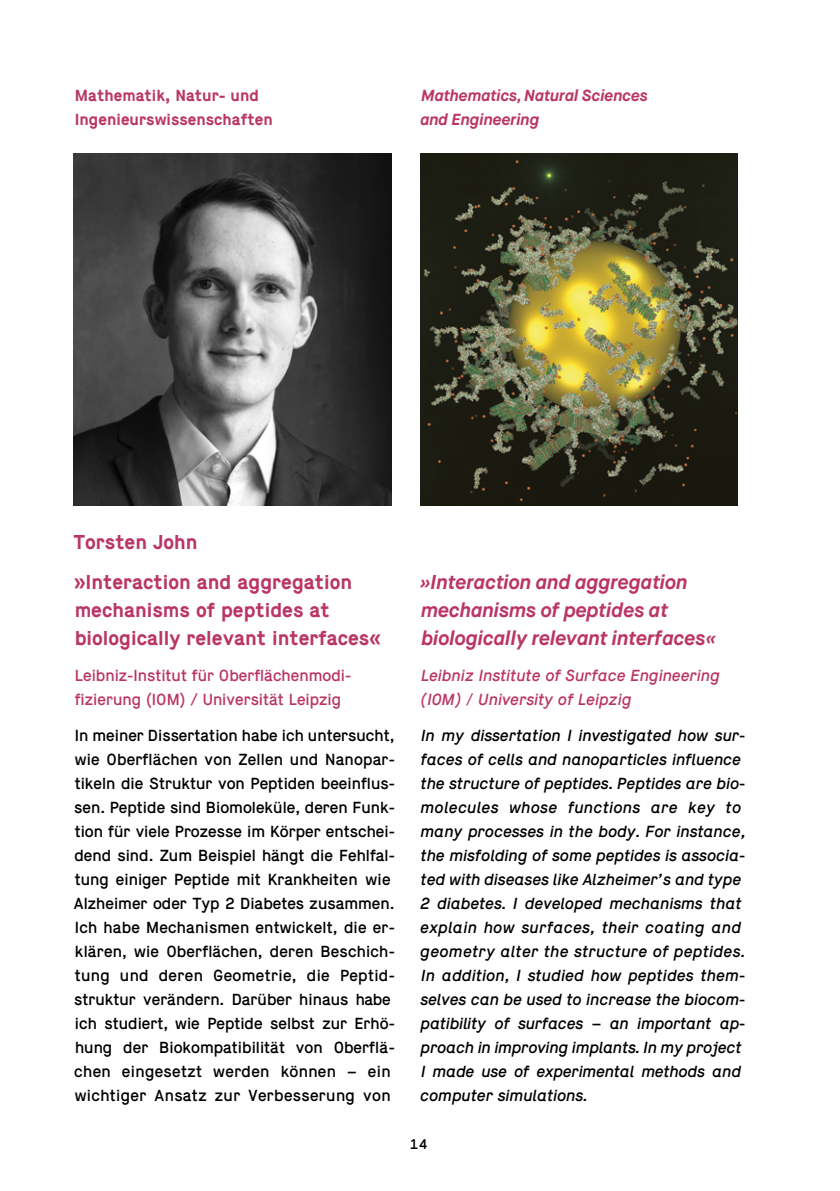
<style>
.page{position:relative;width:840px;height:1191px;background:#fff}
.page>*{position:absolute;margin:0;border:0;box-sizing:border-box;transform-origin:0 0}
.t1{font:700 20px/40px "Maison";color:#ba3565}
.t2{font:italic 700 20px/28px "Maison Neue";color:#ba3565}
.t3{font:16px/24px "Maison";color:#000}
.t4{font:italic 16px/24px "Maison";color:#000}
.t5{font:16px/24px "Maison";color:#ba3565}
.t6{font:italic 16px/24px "Maison";color:#ba3565}
.t7{font:700 16px/24px "Maison";color:#ba3565}
.t8{font:italic 700 16px/24px "Maison Neue";color:#ba3565}
.t9{font:14px "Maison Mono";color:#000}
</style>
<div class="page">
<img style="left:74px;top:153px;width:317px;height:352px">
<img style="left:420px;top:153px;width:317px;height:352px">
<p class="t7" style="left:75px;top:84px;width:199px">Mathematik, Natur- und<br>Ingenieurswissenschaften</p>
<p class="t8" style="left:420px;top:84px;width:229px">Mathematics, Natural Sciences and Engineering</p>
<p class="t1" style="left:73px;top:522px;width:280px">Torsten John<br>»Interaction and aggregation</p>
<p class="t1" style="left:75px;top:596px;width:308px;line-height:28px">mechanisms of peptides at biologically relevant interfaces«</p>
<p class="t5" style="left:75px;top:664px;width:276px">Leibniz-Institut für Oberflächenmodi&shy;fizierung (IOM) / Universität Leipzig</p>
<p class="t3" style="left:74px;top:724px;width:322px">In meiner Dissertation habe ich untersucht, wie Oberflächen von Zellen und Nanopar&shy;tikeln die Struktur von Peptiden beeinflus&shy;sen. Peptide sind Biomoleküle, deren Funk&shy;tion für viele Prozesse im Körper entschei&shy;dend sind. Zum Beispiel hängt die Fehlfal&shy;tung einiger Peptide mit Krankheiten wie Alzheimer oder Typ 2 Diabetes zusammen.<br>Ich habe Mechanismen entwickelt, die er&shy;klären, wie Oberflächen, deren Beschich&shy;tung und deren Geometrie, die Peptid&shy;struktur verändern. Darüber hinaus habe ich studiert, wie Peptide selbst zur Erhö&shy;hung der Biokompatibilität von Oberflä&shy;chen eingesetzt werden können – ein wichtiger Ansatz zur Verbesserung von</p>
<p class="t2" style="left:419px;top:568px;width:299px">»Interaction and aggregation mechanisms of peptides at biologically relevant interfaces«</p>
<p class="t6" style="left:420px;top:664px;width:300px">Leibniz Institute of Surface Engineering (IOM) / University of Leipzig</p>
<p class="t4" style="left:420px;top:724px;width:326px">In my dissertation I investigated how sur&shy;faces of cells and nanoparticles influence the structure of peptides. Peptides are bio&shy;molecules whose functions are key to many processes in the body. For instance, the misfolding of some peptides is associa&shy;ted with diseases like Alzheimer’s and type 2 diabetes. I developed mechanisms that explain how surfaces, their coating and geometry alter the structure of peptides.<br>In addition, I studied how peptides them&shy;selves can be used to increase the biocom&shy;patibility of surfaces – an important ap&shy;proach in improving implants. In my project I made use of experimental methods and computer simulations.</p>
<p class="t9" style="left:409px;top:1136px;width:19px">14</p>
</div>
